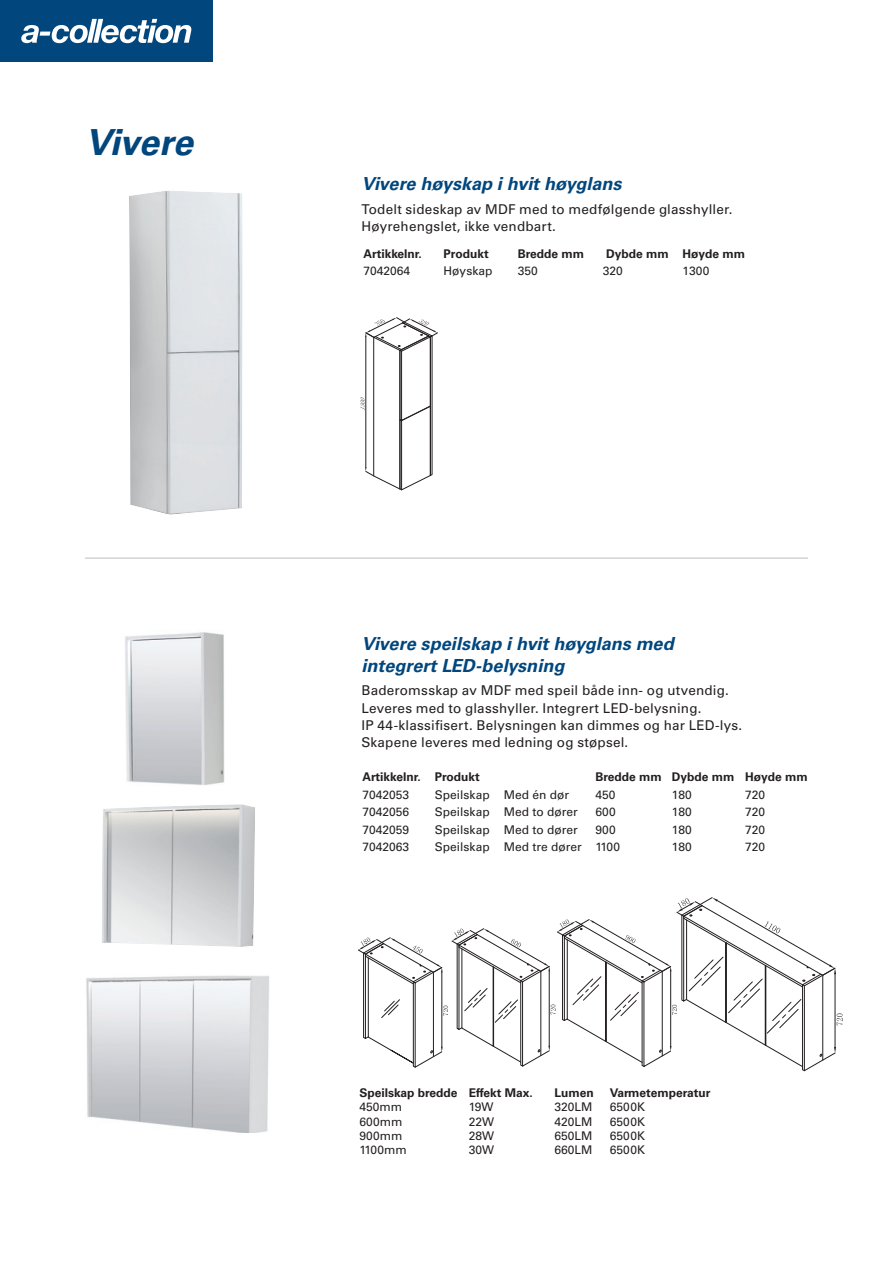
<style>
.page{position:relative;width:893px;height:1263px;background:#fff}
.page>*{position:absolute;margin:0;border:0;box-sizing:border-box;transform-origin:0 0}
.t1{font:italic 700 36px "Univers";letter-spacing:-.015em;color:#01467d}
.t2{font:italic 700 18px/21.6px "Univers";color:#01467d}
.t3{font:13.5px/17.2px "Univers";letter-spacing:.015em;color:#231f20}
.t4{font:12px "Univers";color:#231f20}
.t5{font:700 12px "Univers";color:#231f20}
</style>
<div class="page">
<div style="left:0;top:0;width:213px;height:62px;background:#01467d"></div>
<svg style="left:21px;top:19px;width:170px;height:24px"></svg>
<hr style="left:85px;top:558px;width:723px;height:1px;background:#bcbdc0">
<img style="left:129px;top:191px;width:114px;height:324px">
<svg style="left:360px;top:317px;width:78px;height:174px"></svg>
<svg style="left:358px;top:897px;width:485px;height:175px"></svg>
<img style="left:102px;top:804px;width:153px;height:143px">
<img style="left:86px;top:975px;width:183px;height:157px">
<img style="left:125px;top:632px;width:100px;height:153px">
<h1 class="t1" style="left:85px;top:129px;width:109px">Vivere</h1>
<h2 class="t2" style="left:361px;top:175px;width:262px">Vivere høyskap i hvit høyglans</h2>
<p class="t3" style="left:361px;top:201px;width:373px">Todelt sideskap av MDF med to medfølgende glasshyller.<br>Høyrehengslet, ikke vendbart.</p>
<p class="t5" style="left:364px;top:249px;width:60px">Artikkelnr.</p>
<p class="t5" style="left:444px;top:249px;width:47px">Produkt</p>
<p class="t5" style="left:518px;top:249px;width:68px">Bredde mm</p>
<p class="t5" style="left:606px;top:249px;width:140px">Dybde mm Høyde mm</p>
<p class="t4" style="left:364px;top:267px;width:48px">7042064</p>
<p class="t4" style="left:444px;top:267px;width:50px">Høyskap</p>
<p class="t4" style="left:518px;top:267px;width:22px">350</p>
<p class="t4" style="left:603px;top:267px;width:22px">320</p>
<p class="t4" style="left:682px;top:267px;width:28px">1300</p>
<h2 class="t2" style="left:361px;top:635px;width:314px">Vivere speilskap i hvit høyglans med integrert LED-belysning</h2>
<p class="t3" style="left:361px;top:683px;width:382px">Baderomsskap av MDF med speil både inn- og utvendig.<br>Leveres med to glasshyller. Integrert LED-belysning.<br>IP 44-klassifisert. Belysningen kan dimmes og har LED-lys.<br>Skapene leveres med ledning og støpsel.</p>
<p class="t5" style="left:362px;top:772px;width:119px">Artikkelnr. Produkt</p>
<p class="t5" style="left:595px;top:772px;width:214px">Bredde mm Dybde mm Høyde mm</p>
<p class="t4" style="left:362px;top:790px;width:48px">7042053</p>
<p class="t4" style="left:435px;top:790px;width:136px">Speilskap Med én dør</p>
<p class="t4" style="left:595px;top:790px;width:22px">450</p>
<p class="t4" style="left:672px;top:790px;width:21px">180</p>
<p class="t4" style="left:745px;top:790px;width:22px">720</p>
<p class="t4" style="left:362px;top:807px;width:48px">7042056</p>
<p class="t4" style="left:435px;top:807px;width:145px">Speilskap Med to dører</p>
<p class="t4" style="left:595px;top:807px;width:22px">600</p>
<p class="t4" style="left:672px;top:807px;width:21px">180</p>
<p class="t4" style="left:745px;top:807px;width:22px">720</p>
<p class="t4" style="left:362px;top:825px;width:48px">7042059</p>
<p class="t4" style="left:435px;top:825px;width:145px">Speilskap Med to dører</p>
<p class="t4" style="left:595px;top:825px;width:22px">900</p>
<p class="t4" style="left:672px;top:825px;width:21px">180</p>
<p class="t4" style="left:745px;top:825px;width:22px">720</p>
<p class="t4" style="left:362px;top:842px;width:48px">7042063</p>
<p class="t4" style="left:435px;top:842px;width:187px">Speilskap Med tre dører 1100</p>
<p class="t4" style="left:672px;top:842px;width:21px">180</p>
<p class="t4" style="left:745px;top:842px;width:22px">720</p>
<p class="t5" style="left:359px;top:1088px;width:175px">Speilskap bredde Effekt Max.</p>
<p class="t5" style="left:554px;top:1088px;width:41px">Lumen</p>
<p class="t5" style="left:610px;top:1088px;width:102px">Varmetemperatur</p>
<p class="t4" style="left:359px;top:1102px;width:44px">450mm</p>
<p class="t4" style="left:469px;top:1102px;width:26px">19W</p>
<p class="t4" style="left:554px;top:1102px;width:40px">320LM</p>
<p class="t4" style="left:610px;top:1102px;width:37px">6500K</p>
<p class="t4" style="left:359px;top:1117px;width:45px">600mm</p>
<p class="t4" style="left:469px;top:1117px;width:27px">22W</p>
<p class="t4" style="left:554px;top:1117px;width:40px">420LM</p>
<p class="t4" style="left:610px;top:1117px;width:37px">6500K</p>
<p class="t4" style="left:359px;top:1131px;width:45px">900mm</p>
<p class="t4" style="left:469px;top:1131px;width:27px">28W</p>
<p class="t4" style="left:554px;top:1131px;width:40px">650LM</p>
<p class="t4" style="left:610px;top:1131px;width:37px">6500K</p>
<p class="t4" style="left:359px;top:1146px;width:49px">1100mm</p>
<p class="t4" style="left:469px;top:1146px;width:27px">30W</p>
<p class="t4" style="left:554px;top:1146px;width:40px">660LM</p>
<p class="t4" style="left:610px;top:1146px;width:37px">6500K</p>
</div>
